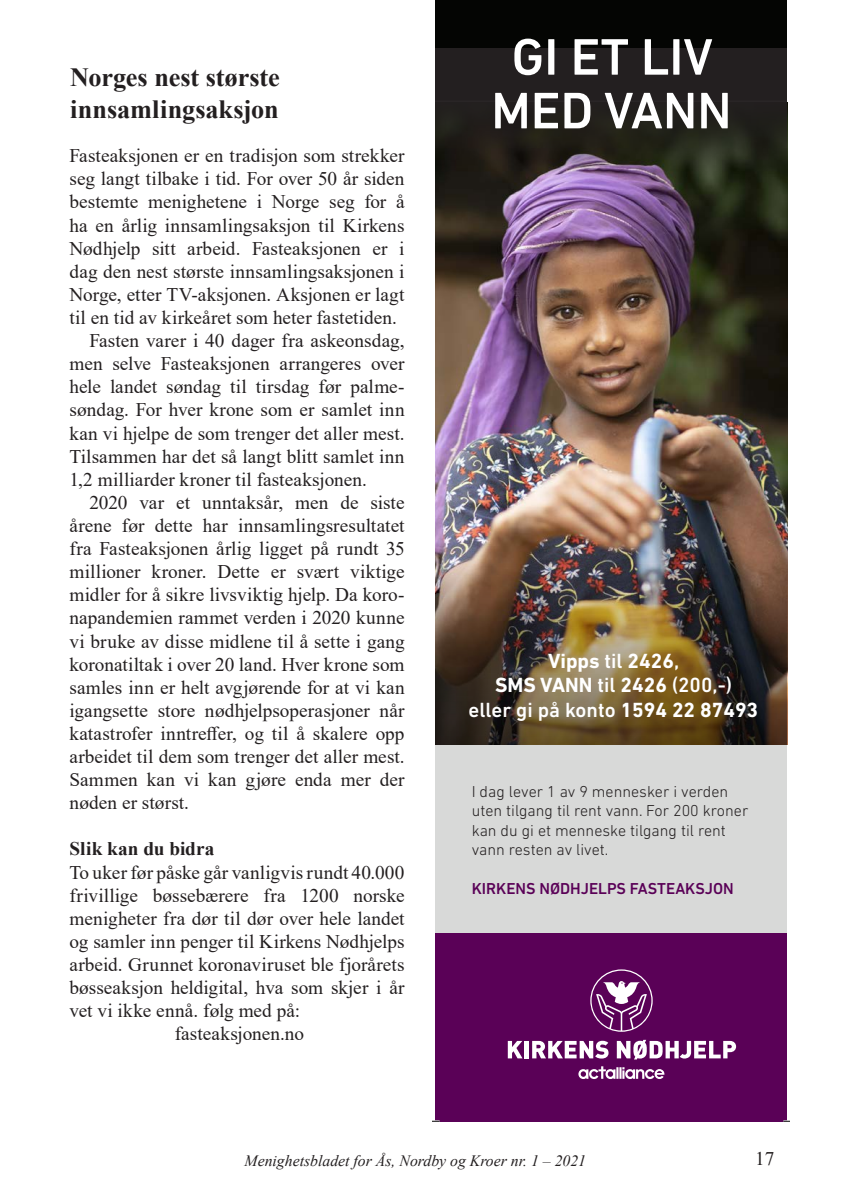
<style>
.page{position:relative;width:844px;height:1191px;background:#fff}
.page>*{position:absolute;margin:0;border:0;box-sizing:border-box;transform-origin:0 0}
.t1{font:500 52.15px/53.7px "DIN Next LT Pro";color:#fff;text-align:center}
.Overskrift_2{font:700 26.25px/31.5px "Times New Roman";letter-spacing:-.005em;color:#231f20}
.t2{font:700 20.82px/24.3px "DIN Next LT Pro";color:#fff;text-align:center}
.Uten_innrykk{font:19.25px/23.1px "Times New Roman";letter-spacing:.005em;color:#231f20;text-align:justify}
.Overskrift_3{font:700 19.25px "Times New Roman";color:#231f20}
.t3{font:300 16.1px/19.2px "DIN Next LT Pro";color:#231f20}
.t4{font:500 16.1px "DIN Next LT Pro";color:#5a0157}
.t5{font:italic 15.75px "Times New Roman";color:#231f20}
.s1{font-weight:500}
</style>
<div class="page">
<div style="left:435px;top:0;width:352px;height:48px;background:#040503"></div>
<img style="left:435px;top:189px;width:352px;height:370px">
<svg style="left:435px;top:48px;width:352px;height:141px;background:#2b2626"></svg>
<img style="left:435px;top:559px;width:352px;height:186px">
<div style="left:435px;top:933px;width:352px;height:188px;background:#5a0157"></div>
<div style="left:435px;top:745px;width:352px;height:188px;background:#d8d9d8"></div>
<svg style="left:507px;top:1041px;width:15px;height:17px"></svg>
<hr style="left:524px;top:1041px;width:4px;height:17px;background:#fff">
<svg style="left:532px;top:1040px;width:76px;height:18px"></svg>
<svg style="left:616px;top:1039px;width:120px;height:20px"></svg>
<svg style="left:578px;top:1066px;width:86px;height:13px"></svg>
<svg style="left:591px;top:970px;width:60px;height:60px"></svg>
<svg style="left:432px;top:1120px;width:7px;height:2px"></svg>
<svg style="left:783px;top:1120px;width:6px;height:2px"></svg>
<p class="Overskrift_2" style="left:70px;top:61px;width:211px">Norges nest største innsamlingsaksjon</p>
<p class="Uten_innrykk" style="left:69px;top:144px;width:336px">Fasteaksjonen er en tradisjon som strekker seg langt tilbake i tid. For over 50 år siden bestemte menighetene i Norge seg for å ha en årlig innsamlingsaksjon til Kirkens Nødhjelp sitt arbeid. Fasteaksjonen er i dag den nest største innsamlingsaksjonen i Norge, etter TV-aksjonen. Aksjonen er lagt til en tid av kirkeåret som heter fastetiden.</p>
<p class="Uten_innrykk" style="left:69px;top:328px;width:336px;text-indent:20px">Fasten varer i 40 dager fra askeonsdag, men selve Fasteaksjonen arrangeres over hele landet søndag til tirsdag før palme&shy;søndag. For hver krone som er samlet inn kan vi hjelpe de som trenger det aller mest.<br>Tilsammen har det så langt blitt samlet inn 1,2 milliarder kroner til fasteaksjonen.</p>
<p class="Uten_innrykk" style="left:69px;top:490px;width:336px;text-indent:20px">2020 var et unntaksår, men de siste årene før dette har innsamlingsresultatet fra Fasteaksjonen årlig ligget på rundt 35 millioner kroner. Dette er svært viktige midler for å sikre livsviktig hjelp. Da koro&shy;napandemien rammet verden i 2020 kunne vi bruke av disse midlene til å sette i gang koronatiltak i over 20 land. Hver krone som samles inn er helt avgjørende for at vi kan igangsette store nødhjelpsoperasjoner når katastrofer inntreffer, og til å skalere opp arbeidet til dem som trenger det aller mest.<br>Sammen kan vi kan gjøre enda mer der nøden er størst.</p>
<p class="Overskrift_3" style="left:69px;top:835px;width:146px">Slik kan du bidra</p>
<p class="Uten_innrykk" style="left:69px;top:860px;width:336px">To uker før påske går vanligvis rundt 40.000 frivillige bøssebærere fra 1200 norske menigheter fra dør til dør over hele landet og samler inn penger til Kirkens Nødhjelps arbeid. Grunnet koronaviruset ble fjorårets bøsseaksjon heldigital, hva som skjer i år vet vi ikke ennå. følg med på:</p>
<p class="Uten_innrykk" style="left:175px;top:1021px;width:131px">fasteaksjonen.no</p>
<p class="t1" style="left:491px;top:30px;width:242px">GI ET LIV<br>MED VANN</p>
<p class="t2" style="left:468px;top:648px;width:291px">Vipps <span class="s1">til</span> 2426<span class="s1">,<br></span>SMS VANN <span class="s1">til</span> 2426 <span class="s1">(200,-)<br>eller gi på konto</span> 1594 22 87493</p>
<p class="t3" style="left:471px;top:781px;width:278px">I dag lever 1 av 9 mennesker i verden uten tilgang til rent vann. For 200 kroner kan du gi et menneske tilgang til rent vann resten av livet.</p>
<p class="t4" style="left:471px;top:879px;width:263px">KIRKENS NØDHJELPS FASTEAKSJON</p>
<p class="t5" style="left:244px;top:1149px;width:343px">Menighetsbladet for Ås, Nordby og Kroer nr. 1 – 2021</p>
<p class="Uten_innrykk" style="left:755px;top:1146px;width:21px">17</p>
</div>
